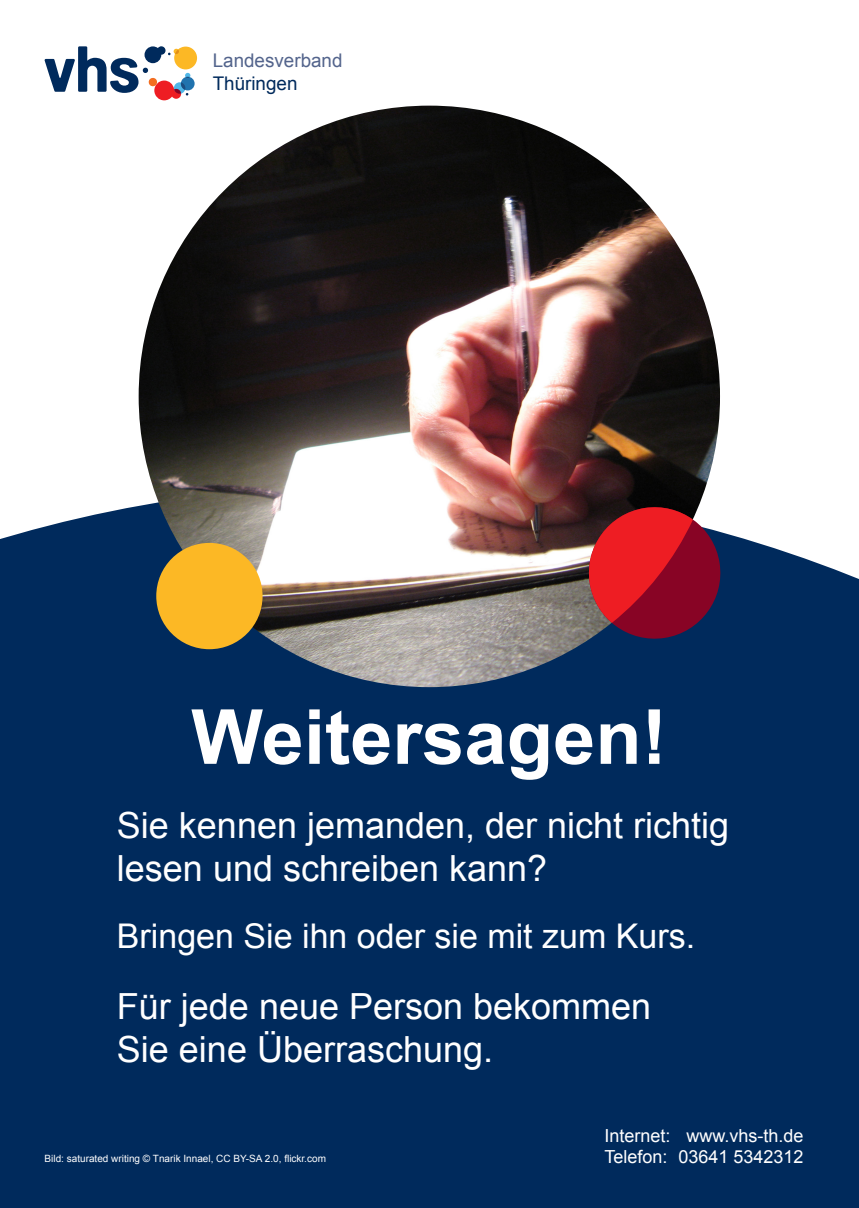
<style>
.page{position:relative;width:859px;height:1208px;background:#fff}
.page>*{position:absolute;margin:0;border:0;box-sizing:border-box;transform-origin:0 0}
.t1{font:700 76px "Arial";color:#fff}
.t2{font:36px "Arial";color:#fff}
.t3{font:34px "Arial";color:#fff}
.t4{font:18.8px/22.6px "Arial";color:#53648c}
.t5{font:18px "Arial";color:#fff}
.t6{font:10px "Arial";color:#fff}
.s1{color:#002a5c}
</style>
<div class="page">
<div style="left:0;top:485px;width:859px;height:723px;background:#002a5c"></div>
<svg style="left:45px;top:46px;width:152px;height:54px"></svg>
<img style="left:139px;top:106px;width:581px;height:581px;border-radius:291px">
<svg style="left:584px;top:502px;width:141px;height:141px;background:#942336"></svg>
<div style="left:156px;top:543px;width:107px;height:106px;background:#fcb825;border-radius:50%"></div>
<p class="t4" style="left:213px;top:49px;width:131px">Landesverband<br><span class="s1">Thüringen</span></p>
<p class="t1" style="left:191px;top:686px;width:477px">Weitersagen!</p>
<p class="t2" style="left:117px;top:802px;width:614px">Sie kennen jemanden, der nicht richtig</p>
<p class="t2" style="left:117px;top:845px;width:432px">lesen und schreiben kann?</p>
<p class="t3" style="left:117px;top:914px;width:580px">Bringen Sie ihn oder sie mit zum Kurs.</p>
<p class="t2" style="left:117px;top:982px;width:536px">Für jede neue Person bekommen</p>
<p class="t2" style="left:117px;top:1025px;width:378px">Sie eine Überraschung.</p>
<p class="t6" style="left:45px;top:1152px;width:283px">Bild: saturated writing © Tnarik Innael, CC BY-SA 2.0, flickr.com</p>
<p class="t5" style="left:604px;top:1123px;width:68px">Internet:</p>
<p class="t5" style="left:604px;top:1145px;width:65px">Telefon:</p>
<p class="t5" style="left:686px;top:1123px;width:119px">www.vhs-th.de</p>
<p class="t5" style="left:678px;top:1145px;width:127px">03641 5342312</p>
</div>
